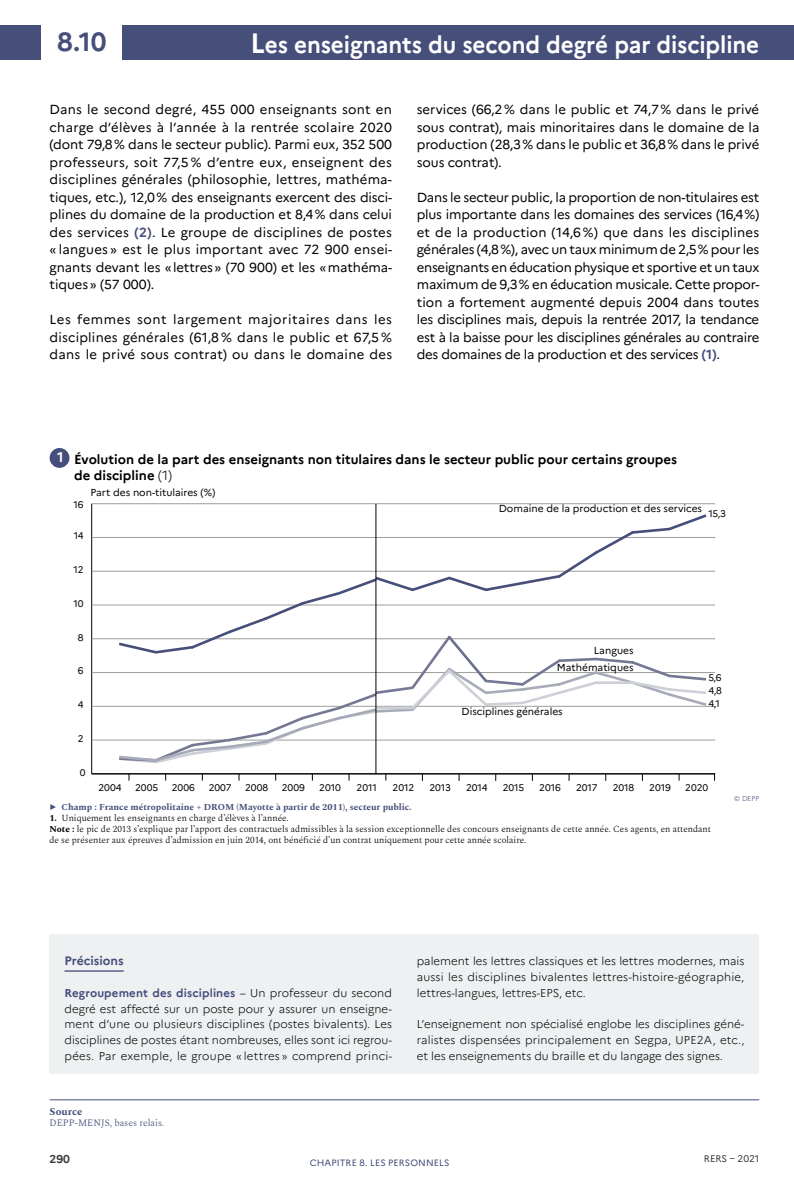
<style>
.page{position:relative;width:794px;height:1191px;background:#fff}
.page>*{position:absolute;margin:0;border:0;box-sizing:border-box;transform-origin:0 0}
.N__page_fiche{font:700 26.25px "Marianne";color:#464e7a}
.Titre_fiche{font:700 23.62px "Marianne";letter-spacing:-.005em;color:#fff;scale:.95 1}
.N__figure{font:700 14px "Marianne";color:#fff}
.texte_courant{font:13.12px/17.5px "Marianne";letter-spacing:-.005em;color:#000;text-align:justify}
.titre_figure{font:700 13.12px/15.8px "Marianne";color:#000}
.titre_Précisions{font:700 12.25px "Marianne";color:#464e7a}
.txt_Précisions{font:300 11.38px/15.8px "Marianne";color:#000;text-align:justify}
.t1{font:700 11.38px "Marianne";color:#3c3c3b}
.titre_Source{font:700 10.5px "Spectral";color:#464e7a}
.t2{font:10.15px/17px "Marianne";color:#000;text-align:right}
.t3{font:9.62px/13px "Marianne";color:#000;text-align:justify}
.txt_sources{font:300 9.62px "Spectral";color:#464e7a}
.t4{font:9.62px "Marianne";letter-spacing:-.005em;color:#3c3c3b}
.Note_figures___txt_d{font:300 9.1px/11px "Spectral";color:#000}
.t5{font:700 9.1px "Spectral";color:#464e7a}
.t6{font:9.1px "Marianne";letter-spacing:.01em;color:#464e7a}
.figure_et_tableaux{font:300 7px "Marianne";color:#464e7a}
.s1{font-size:28px}
.s2{font-weight:700;color:#464e7a}
.s3{font-weight:300}
.s4{font-weight:700}
</style>
<div class="page">
<div style="left:0;top:25px;width:794px;height:35px;background:#464e7a"></div>
<div style="left:42px;top:19px;width:80px;height:44px;background:#fff"></div>
<div style="left:50px;top:934px;width:709px;height:140px;background:#eef0f2"></div>
<hr style="left:64px;top:970px;width:60px;height:1px;background:#464e7a">
<hr style="left:50px;top:1099px;width:709px;height:1px;background:#464e7a">
<div style="left:50px;top:448px;width:19px;height:20px;background:#464e7a;border-radius:50%"></div>
<hr style="left:91px;top:504px;width:1px;height:270px;background:#000">
<hr style="left:92px;top:773px;width:623px;height:1px;background:#000">
<hr style="left:92px;top:740px;width:623px;height:1px;background:#9d9d9c">
<hr style="left:92px;top:706px;width:623px;height:1px;background:#9d9d9c">
<hr style="left:92px;top:672px;width:623px;height:1px;background:#9d9d9c">
<hr style="left:92px;top:638px;width:623px;height:1px;background:#9d9d9c">
<hr style="left:92px;top:604px;width:623px;height:1px;background:#9d9d9c">
<hr style="left:92px;top:571px;width:623px;height:1px;background:#9d9d9c">
<hr style="left:92px;top:537px;width:623px;height:1px;background:#9d9d9c">
<hr style="left:92px;top:503px;width:623px;height:1px;background:#9d9d9c">
<svg style="left:116px;top:512px;width:593px;height:253px"></svg>
<hr style="left:375px;top:504px;width:1px;height:270px;background:#000">
<p class="N__page_fiche" style="left:57px;top:26px;width:51px">8.10</p>
<p class="Titre_fiche" style="left:250px;top:30px;width:537px"><span class="s1">L</span>es enseignants du second degré par discipline</p>
<p class="texte_courant" style="left:50px;top:101px;width:344px">Dans le second degré, 455 000 enseignants sont en charge d’élèves à l’année à la rentrée scolaire 2020 (dont 79,8% dans le secteur public). Parmi eux, 352 500 professeurs, soit 77,5 % d’entre eux, enseignent des disciplines générales (philosophie, lettres, mathéma&shy;tiques, etc.), 12,0% des enseignants exercent des disci&shy;plines du domaine de la production et 8,4% dans celui des services <span class="s2">(2)</span>. Le groupe de disciplines de postes « langues » est le plus important avec 72 900 ensei&shy;gnants devant les «lettres» (70 900) et les «mathéma&shy;tiques» (57 000).</p>
<p class="texte_courant" style="left:50px;top:311px;width:344px">Les femmes sont largement majoritaires dans les disciplines générales (61,8 % dans le public et 67,5 % dans le privé sous contrat) ou dans le domaine des</p>
<p class="texte_courant" style="left:417px;top:101px;width:344px">services (66,2% dans le public et 74,7% dans le privé sous contrat), mais minoritaires dans le domaine de la production (28,3% dans le public et 36,8% dans le privé sous contrat).</p>
<p class="texte_courant" style="left:417px;top:188px;width:344px">Dans le secteur public, la proportion de non-titulaires est plus importante dans les domaines des services (16,4%) et de la production (14,6 %) que dans les disciplines générales (4,8%), avec un taux minimum de 2,5% pour les enseignants en éducation physique et sportive et un taux maximum de 9,3% en éducation musicale. Cette propor&shy;tion a fortement augmenté depuis 2004 dans toutes les disciplines mais, depuis la rentrée 2017, la tendance est à la baisse pour les disciplines générales au contraire des domaines de la production et des services <span class="s2">(1)</span>.</p>
<p class="N__figure" style="left:57px;top:449px;width:8px">1</p>
<p class="titre_figure" style="left:74px;top:452px;width:604px">Évolution de la part des enseignants non titulaires dans le secteur public pour certains groupes de discipline <span class="s3">(1)</span></p>
<p class="t3" style="left:73px;top:498px;width:12px">16</p>
<p class="t2" style="left:91px;top:484px;width:126px">Part des non-titulaires (%)</p>
<p class="t3" style="left:74px;top:529px;width:11px">14</p>
<p class="t3" style="left:74px;top:563px;width:12px">12</p>
<p class="t2" style="left:499px;top:499px;width:205px">Domaine de la production et des services</p>
<p class="t3" style="left:708px;top:507px;width:19px">15,3</p>
<p class="t3" style="left:73px;top:597px;width:12px">10</p>
<p class="t3" style="left:78px;top:630px;width:7px">8</p>
<p class="t3" style="left:78px;top:664px;width:7px">6</p>
<p class="t3" style="left:78px;top:698px;width:7px">4</p>
<p class="t3" style="left:78px;top:732px;width:7px">2</p>
<p class="t3" style="left:80px;top:765px;width:7px">0</p>
<p class="t2" style="left:557px;top:642px;width:78px">Langues<br>Mathématiques</p>
<p class="t2" style="left:461px;top:703px;width:103px">Disciplines générales</p>
<p class="t3" style="left:708px;top:670px;width:15px">5,6<br>4,8<br>4,1</p>
<p class="t3" style="left:98px;top:781px;width:25px">2004</p>
<p class="t3" style="left:135px;top:781px;width:25px">2005</p>
<p class="t3" style="left:172px;top:781px;width:25px">2006</p>
<p class="t3" style="left:209px;top:781px;width:24px">2007</p>
<p class="t3" style="left:245px;top:781px;width:25px">2008</p>
<p class="t3" style="left:282px;top:781px;width:25px">2009</p>
<p class="t3" style="left:319px;top:781px;width:23px">2010</p>
<p class="t3" style="left:357px;top:781px;width:22px">2011</p>
<p class="t3" style="left:392px;top:781px;width:23px">2012</p>
<p class="t3" style="left:429px;top:781px;width:23px">2013</p>
<p class="t3" style="left:466px;top:781px;width:23px">2014</p>
<p class="t3" style="left:503px;top:781px;width:23px">2015</p>
<p class="t3" style="left:539px;top:781px;width:23px">2016</p>
<p class="t3" style="left:576px;top:781px;width:23px">2017</p>
<p class="t3" style="left:612px;top:781px;width:23px">2018</p>
<p class="t3" style="left:649px;top:781px;width:23px">2019</p>
<p class="t3" style="left:685px;top:781px;width:25px">2020</p>
<p class="t5" style="left:49px;top:800px;width:364px">▶ Champ : France métropolitaine + DROM (Mayotte à partir de 2011), secteur public.</p>
<p class="Note_figures___txt_d" style="left:49px;top:812px;width:241px"><span class="s4">1.</span> Uniquement les enseignants en charge d’élèves à l’année.</p>
<p class="Note_figures___txt_d" style="left:49px;top:823px;width:663px"><span class="s4">Note :</span> le pic de 2013 s’explique par l’apport des contractuels admissibles à la session exceptionnelle des concours enseignants de cette année. Ces agents, en attendant de se présenter aux épreuves d’admission en juin 2014, ont bénéficié d’un contrat uniquement pour cette année scolaire.</p>
<p class="figure_et_tableaux" style="left:734px;top:794px;width:27px">© DEPP</p>
<p class="titre_Précisions" style="left:64px;top:953px;width:61px">Précisions</p>
<p class="txt_Précisions" style="left:64px;top:985px;width:329px"><span class="s2">Regroupement des disciplines</span> – Un professeur du second degré est affecté sur un poste pour y assurer un enseigne&shy;ment d’une ou plusieurs disciplines (postes bivalents). Les disciplines de postes étant nombreuses, elles sont ici regrou&shy;pées. Par exemple, le groupe « lettres » comprend princi-</p>
<p class="titre_Source" style="left:50px;top:1103px;width:34px">Source</p>
<p class="txt_sources" style="left:50px;top:1116px;width:116px">DEPP-MENJS, bases relais.</p>
<p class="txt_Précisions" style="left:417px;top:953px;width:329px">palement les lettres classiques et les lettres modernes, mais aussi les disciplines bivalentes lettres-histoire-géographie, lettres-langues, lettres-EPS, etc.</p>
<p class="txt_Précisions" style="left:417px;top:1016px;width:329px">L’enseignement non spécialisé englobe les disciplines géné&shy;ralistes dispensées principalement en Segpa, UPE2A, etc., et les enseignements du braille et du langage des signes.</p>
<p class="t1" style="left:50px;top:1152px;width:22px">290</p>
<p class="t6" style="left:310px;top:1157px;width:85px">CHAPITRE 8. Les per</p>
<p class="t6" style="left:405px;top:1157px;width:46px">sonnels</p>
<p class="t4" style="left:704px;top:1153px;width:57px">RERS – 2021</p>
</div>
